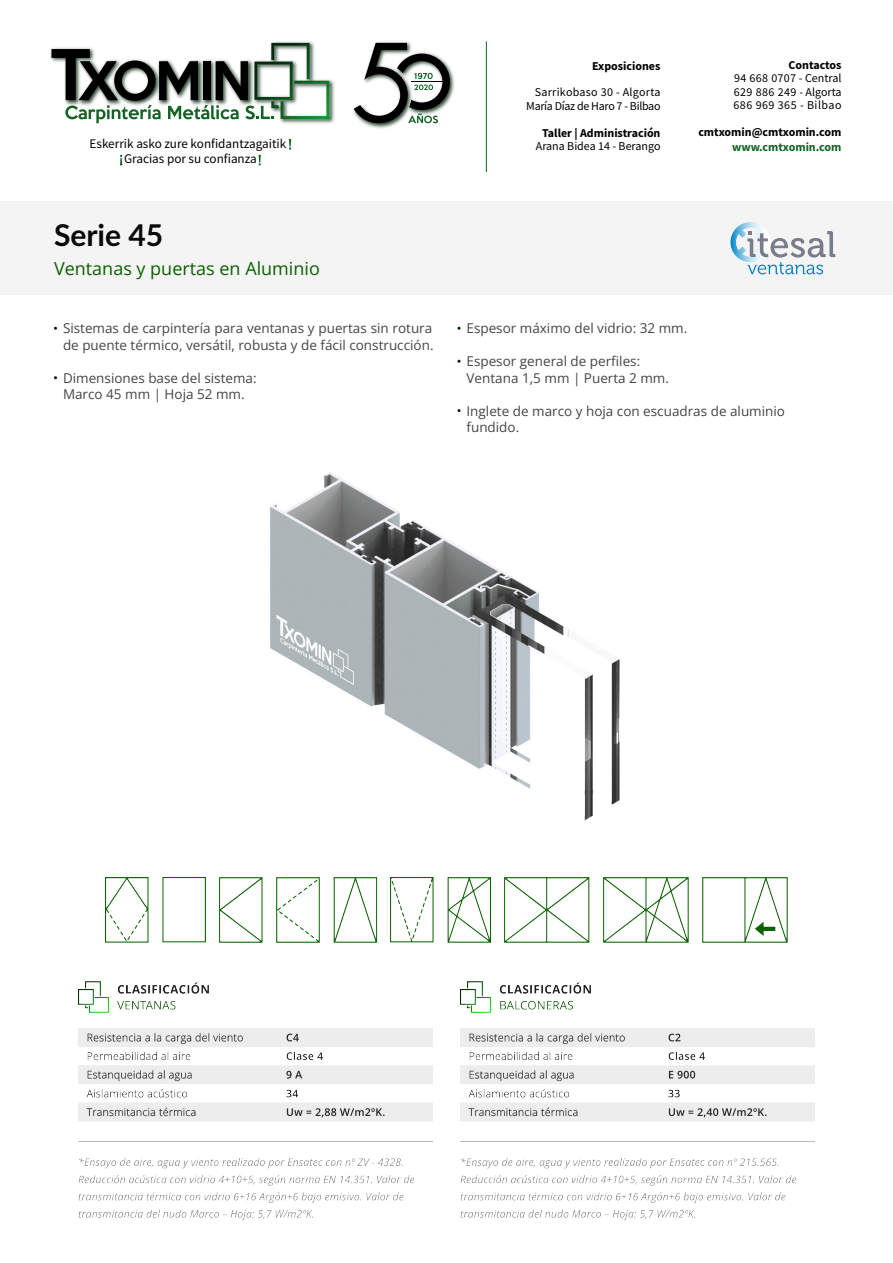
<style>
.page{position:relative;width:893px;height:1263px;background:#fff}
.page>*{position:absolute;margin:0;border:0;box-sizing:border-box;transform-origin:0 0}
.t1{font:700 30px "Lato";color:#0a0a0a}
.t2{font:18px "Open Sans";color:#0b6000}
.t3{font:13.5px/16.5px "Open Sans";color:#454545}
.t4{font:13.2px/15.1px "Source Sans Pro";color:#000;text-align:center}
.t5{font:12px/13.5px "Source Sans Pro";color:#000;text-align:justify}
.t6{font:700 12px "Source Sans Pro";color:#000}
.t7{font:700 12px "Source Sans Pro";color:#126324}
</style>
<div class="page">
<img style="left:271px;top:41px;width:64px;height:83px">
<svg style="left:51px;top:43px;width:278px;height:80px"></svg>
<svg style="left:289px;top:139px;width:2px;height:10px"></svg>
<svg style="left:259px;top:155px;width:2px;height:10px"></svg>
<svg style="left:120px;top:155px;width:2px;height:10px"></svg>
<img style="left:353px;top:41px;width:102px;height:88px">
<svg style="left:354px;top:43px;width:96px;height:80px"></svg>
<hr style="left:486px;top:41px;width:1px;height:131px;background:#126324">
<div style="left:0;top:201px;width:893px;height:94px;background:#f4f4f4"></div>
<img style="left:105px;top:878px;width:683px;height:65px">
<img style="left:79px;top:982px;width:353px;height:238px">
<img style="left:461px;top:982px;width:353px;height:238px">
<img style="left:270px;top:472px;width:350px;height:349px">
<svg style="left:730px;top:222px;width:105px;height:52px"></svg>
<p class="t4" style="left:90px;top:136px;width:198px">Eskerrik asko zure konfidantzagaitik<br>Gracias por su confianza</p>
<h1 class="t1" style="left:54px;top:213px;width:111px">Serie 45</h1>
<h2 class="t2" style="left:54px;top:256px;width:267px">Ventanas y puertas en Aluminio</h2>
<p class="t3" style="left:63px;top:320px;width:372px">Sistemas de carpintería para ventanas y puertas sin rotura de puente térmico, versátil, robusta y de fácil construcción.</p>
<p class="t3" style="left:63px;top:369px;width:195px">Dimensiones base del sistema:<br>Marco 45 mm | Hoja 52 mm.</p>
<p class="t6" style="left:592px;top:57px;width:70px">Exposiciones</p>
<p class="t5" style="left:526px;top:86px;width:136px;text-align:right">Sarrikobaso 30 - Algorta<br>María Díaz de Haro 7 - Bilbao</p>
<p class="t6" style="left:542px;top:125px;width:120px">Taller | Administración</p>
<p class="t5" style="left:536px;top:139px;width:126px">Arana Bidea 14 - Berango</p>
<p class="t6" style="left:788px;top:57px;width:54px">Contactos</p>
<p class="t5" style="left:733px;top:72px;width:109px">94 668 0707 - Central 629 886 249 - Algorta 686 969 365 - Bilbao</p>
<p class="t6" style="left:698px;top:124px;width:145px">cmtxomin@cmtxomin.com</p>
<p class="t7" style="left:732px;top:139px;width:111px">www.cmtxomin.com</p>
<p class="t3" style="left:466px;top:320px;width:222px">Espesor máximo del vidrio: 32 mm.</p>
<p class="t3" style="left:466px;top:353px;width:204px">Espesor general de perfiles:<br>Ventana 1,5 mm | Puerta 2 mm.</p>
<p class="t3" style="left:466px;top:402px;width:320px">Inglete de marco y hoja con escuadras de aluminio fundido.</p>
</div>
